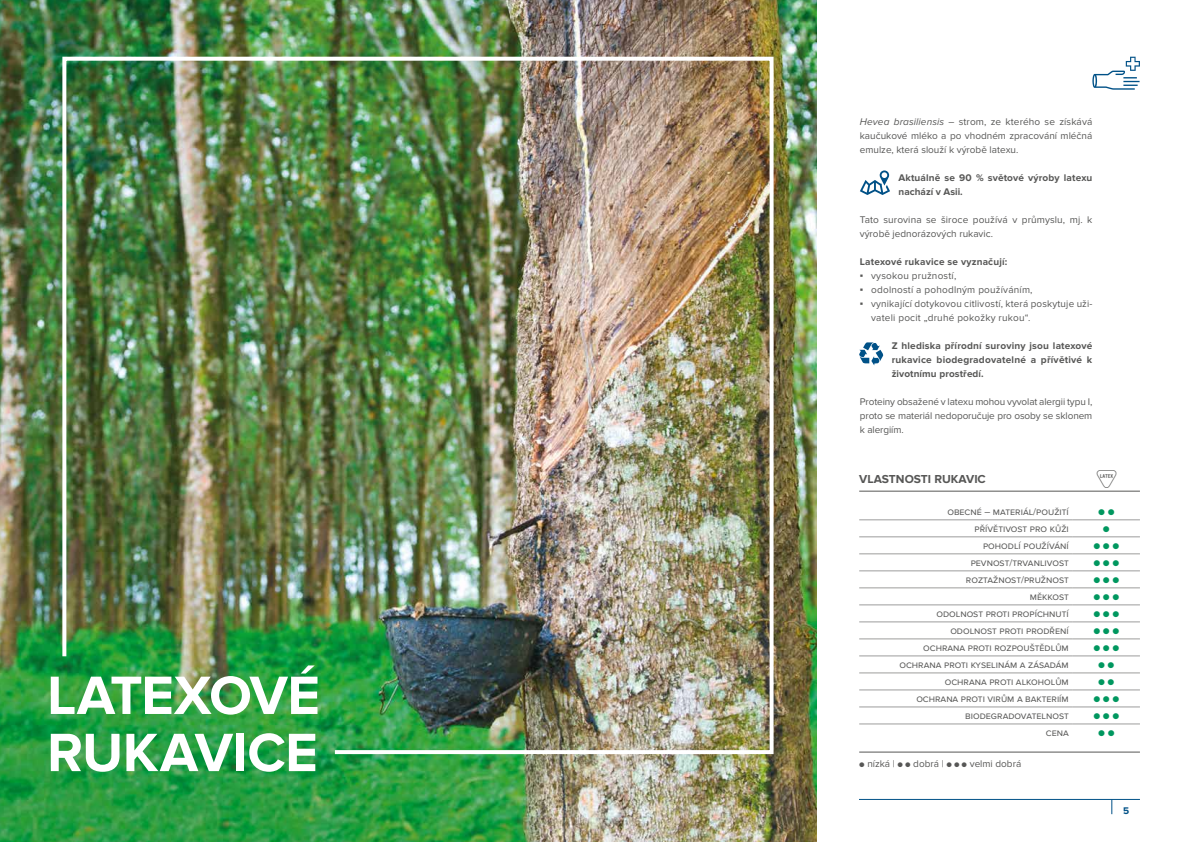
<style>
.page{position:relative;width:1191px;height:842px;background:#fff}
.page>*{position:absolute;margin:0;border:0;box-sizing:border-box;transform-origin:0 0}
.t1{font:700 55.9px/57.1px "Proxima Nova";letter-spacing:-.01em;color:#fff}
.t2{font:28px "a Mm Icons";color:#575756}
.t3{font:700 12px "Proxima Nova";color:#575756}
.t4{font:10px/14px "Proxima Nova";color:#575756;text-align:justify}
.t5{font:700 10px/14px "Proxima Nova";letter-spacing:.015em;color:#575756}
.t6{font:10px "Proxima Nova";color:#00975f}
.t7{font:10px "Proxima Nova";letter-spacing:.02em;color:#575756}
.t8{font:700 10px "Proxima Nova";color:#005187}
.s1{font-style:italic}
.s2{font-family:"Arial"}
.s3{font-size:8px}
</style>
<div class="page">
<hr style="left:638px;top:799px;width:502px;height:1px;background:#005187">
<svg style="left:1111px;top:800px;width:1px;height:14px"></svg>
<div style="left:814px;top:786px;width:45px;height:25px;background:#fff"></div>
<img style="left:0;top:0;width:816px;height:842px">
<img style="left:60px;top:55px;width:715px;height:701px">
<hr style="left:859px;top:491px;width:281px;height:1px;background:#575756">
<hr style="left:859px;top:520px;width:213px;height:1px;background:#9d9d9c">
<hr style="left:1072px;top:520px;width:68px;height:1px;background:#9d9d9c">
<hr style="left:859px;top:537px;width:213px;height:1px;background:#9d9d9c">
<hr style="left:1072px;top:537px;width:68px;height:1px;background:#9d9d9c">
<hr style="left:859px;top:554px;width:213px;height:1px;background:#9d9d9c">
<hr style="left:1072px;top:554px;width:68px;height:1px;background:#9d9d9c">
<hr style="left:859px;top:571px;width:213px;height:1px;background:#9d9d9c">
<hr style="left:1072px;top:571px;width:68px;height:1px;background:#9d9d9c">
<hr style="left:859px;top:588px;width:213px;height:1px;background:#9d9d9c">
<hr style="left:1072px;top:588px;width:68px;height:1px;background:#9d9d9c">
<hr style="left:859px;top:605px;width:213px;height:1px;background:#9d9d9c">
<hr style="left:1072px;top:605px;width:68px;height:1px;background:#9d9d9c">
<hr style="left:859px;top:622px;width:213px;height:1px;background:#9d9d9c">
<hr style="left:1072px;top:622px;width:68px;height:1px;background:#9d9d9c">
<hr style="left:859px;top:639px;width:213px;height:1px;background:#9d9d9c">
<hr style="left:1072px;top:639px;width:68px;height:1px;background:#9d9d9c">
<hr style="left:859px;top:656px;width:213px;height:1px;background:#9d9d9c">
<hr style="left:1072px;top:656px;width:68px;height:1px;background:#9d9d9c">
<hr style="left:859px;top:673px;width:213px;height:1px;background:#9d9d9c">
<hr style="left:1072px;top:673px;width:68px;height:1px;background:#9d9d9c">
<hr style="left:859px;top:690px;width:213px;height:1px;background:#9d9d9c">
<hr style="left:1072px;top:690px;width:68px;height:1px;background:#9d9d9c">
<hr style="left:859px;top:707px;width:213px;height:1px;background:#9d9d9c">
<hr style="left:1072px;top:707px;width:68px;height:1px;background:#9d9d9c">
<hr style="left:859px;top:724px;width:213px;height:1px;background:#9d9d9c">
<hr style="left:1072px;top:724px;width:68px;height:1px;background:#9d9d9c">
<hr style="left:859px;top:752px;width:281px;height:1px;background:#575756">
<svg style="left:860px;top:170px;width:30px;height:25px"></svg>
<svg style="left:859px;top:342px;width:24px;height:23px"></svg>
<svg style="left:1092px;top:57px;width:48px;height:33px"></svg>
<h1 class="t1" style="left:47px;top:670px;width:274px">LATEXOVÉ<br>RUKAVICE</h1>
<p class="t4" style="left:860px;top:115px;width:234px"><span class="s1">Hevea brasiliensis</span> – strom, ze kterého se získává kaučukové mléko a po vhodném zpracování mléčná emulze, která slouží k výrobě latexu.</p>
<p class="t5" style="left:898px;top:171px;width:195px">Aktuálně se 90 % světové výroby latexu nachází v Asii.</p>
<p class="t4" style="left:860px;top:213px;width:234px">Tato surovina se široce používá v průmyslu, mj. k výrobě jednorázových rukavic.</p>
<p class="t5" style="left:860px;top:255px;width:149px">Latexové rukavice se vyznačují:</p>
<p class="t4" style="left:860px;top:269px;width:98px"><span class="s2">▪</span> vysokou pružností,</p>
<p class="t7" style="left:860px;top:284px;width:174px"><span class="s2">▪</span> odolností a pohodlným používáním,</p>
<p class="t4" style="left:871px;top:297px;width:223px;text-indent:-11px"><span class="s2">▪</span> vynikající dotykovou citlivostí, která poskytuje uži&shy;vateli pocit „druhé pokožky rukou“.</p>
<p class="t5" style="left:891px;top:339px;width:202px;text-align:justify">Z hlediska přírodní suroviny jsou latexové rukavice biodegradovatelné a přívětivé k životnímu prostředí.</p>
<p class="t4" style="left:860px;top:395px;width:234px">Proteiny obsažené v latexu mohou vyvolat alergii typu I, proto se materiál nedoporučuje pro osoby se sklonem k alergiím.</p>
<p class="t3" style="left:859px;top:472px;width:128px">VLASTNOSTI RUKAVIC</p>
<h2 class="t2" style="left:1095px;top:464px;width:23px">●</h2>
<p class="t4" style="left:947px;top:505px;width:123px">obecné – materiál/použití</p>
<p class="t6" style="left:1098px;top:506px;width:18px">● ●</p>
<p class="t4" style="left:974px;top:522px;width:96px">přívětivost pro kůži</p>
<p class="t6" style="left:1102px;top:523px;width:8px">●</p>
<p class="t4" style="left:983px;top:539px;width:87px">pohodlí používání</p>
<p class="t6" style="left:1093px;top:540px;width:28px">● ● ●</p>
<p class="t4" style="left:970px;top:556px;width:100px">pevnost/trvanlivost</p>
<p class="t6" style="left:1093px;top:557px;width:28px">● ● ●</p>
<p class="t4" style="left:966px;top:573px;width:104px">roztažnost/pružnost</p>
<p class="t6" style="left:1093px;top:574px;width:28px">● ● ●</p>
<p class="t4" style="left:1029px;top:590px;width:40px">měkkost</p>
<p class="t6" style="left:1093px;top:591px;width:28px">● ● ●</p>
<p class="t4" style="left:936px;top:607px;width:134px">odolnost proti propíchnutí</p>
<p class="t6" style="left:1093px;top:608px;width:28px">● ● ●</p>
<p class="t4" style="left:950px;top:624px;width:120px">odolnost proti prodření</p>
<p class="t6" style="left:1093px;top:625px;width:28px">● ● ●</p>
<p class="t4" style="left:923px;top:641px;width:147px">ochrana proti rozpouštědlům</p>
<p class="t6" style="left:1093px;top:642px;width:28px">● ● ●</p>
<p class="t4" style="left:899px;top:658px;width:171px">ochrana proti kyselinám a zásadám</p>
<p class="t6" style="left:1098px;top:659px;width:18px">● ●</p>
<p class="t4" style="left:944px;top:675px;width:125px">ochrana proti alkoholům</p>
<p class="t6" style="left:1098px;top:676px;width:18px">● ●</p>
<p class="t4" style="left:916px;top:692px;width:154px">ochrana proti virům a bakteriím</p>
<p class="t6" style="left:1093px;top:693px;width:28px">● ● ●</p>
<p class="t4" style="left:965px;top:709px;width:105px">biodegradovatelnost</p>
<p class="t6" style="left:1093px;top:710px;width:28px">● ● ●</p>
<p class="t4" style="left:1045px;top:726px;width:24px">Cena</p>
<p class="t6" style="left:1098px;top:727px;width:18px">● ●</p>
<p class="t4" style="left:859px;top:756px;width:163px"><span class="s3">●</span> nízká | <span class="s3">● ●</span> dobrá | <span class="s3">● ● ●</span> velmi dobrá</p>
<p class="t8" style="left:1123px;top:805px;width:8px">5</p>
</div>
